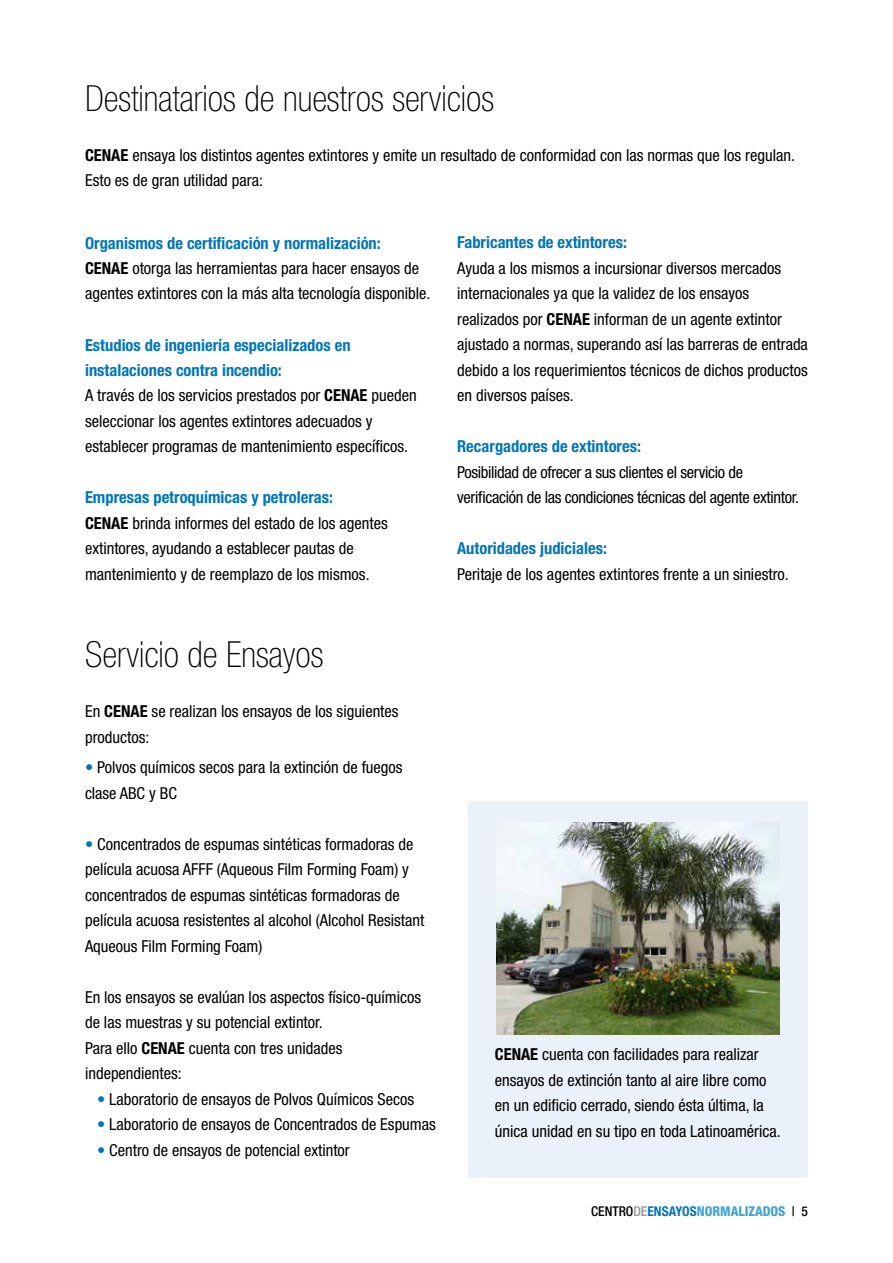
<style>
.page{position:relative;width:893px;height:1263px;background:#fff}
.page>*{position:absolute;margin:0;border:0;box-sizing:border-box;transform-origin:0 0}
.t1{font:100 condensed 36px "Helvetica Neue LT Std";color:#000}
.t2{font:condensed 16.5px/25.5px "Helvetica Neue LT Std";color:#000}
.t3{font:condensed 16.5px/25.5px "Helvetica Neue LT Std";letter-spacing:-.02em;color:#000}
.t4{font:700 condensed 16.5px "Helvetica Neue LT Std";color:#0076b9}
.t5{font:800 condensed 13.5px "Helvetica Neue LT Std";color:#42a5d6}
.s1{font-weight:700}
.s2{font-weight:700;color:#0076b9}
.s3{color:#0076b9}
.s4{font-weight:500;color:#000}
.s5{font-weight:500;color:#939598}
</style>
<div class="page">
<div style="left:468px;top:801px;width:340px;height:377px;background:#eaf1f9"></div>
<img style="left:497px;top:822px;width:282px;height:212px">
<h1 class="t1" style="left:85px;top:78px;width:411px">Destinatarios de nuestros servicios</h1>
<p class="t2" style="left:85px;top:142px;width:711px"><span class="s1">CENAE</span> ensaya los distintos agentes extintores y emite un resultado de conformidad con las normas que los regulan.<br>Esto es de gran utilidad para:</p>
<p class="t2" style="left:85px;top:230px;width:347px"><span class="s2">Organismos de certificación y normalización:<br></span><span class="s1">CENAE</span> otorga las herramientas para hacer ensayos de agentes extintores con la más alta tecnología disponible.</p>
<p class="t2" style="left:85px;top:332px;width:333px"><span class="s2">Estudios de ingeniería especializados en instalaciones contra incendio:<br></span>A través de los servicios prestados por <span class="s1">CENAE</span> pueden seleccionar los agentes extintores adecuados y establecer programas de mantenimiento específicos.</p>
<p class="t2" style="left:85px;top:485px;width:304px"><span class="s2">Empresas petroquímicas y petroleras:<br></span><span class="s1">CENAE</span> brinda informes del estado de los agentes extintores, ayudando a establecer pautas de mantenimiento y de reemplazo de los mismos.</p>
<p class="t4" style="left:457px;top:233px;width:171px">Fabricantes de extintores:</p>
<p class="t2" style="left:457px;top:255px;width:352px">Ayuda a los mismos a incursionar diversos mercados internacionales ya que la validez de los ensayos realizados por <span class="s1">CENAE</span> informan de un agente extintor ajustado a normas, superando así las barreras de entrada debido a los requerimientos técnicos de dichos productos en diversos países.</p>
<p class="t4" style="left:457px;top:437px;width:185px">Recargadores de extintores:</p>
<p class="t3" style="left:457px;top:459px;width:343px">Posibilidad de ofrecer a sus clientes el servicio de verificación de las condiciones técnicas del agente extintor.</p>
<p class="t4" style="left:457px;top:538px;width:151px">Autoridades judiciales:</p>
<p class="t2" style="left:457px;top:561px;width:333px">Peritaje de los agentes extintores frente a un siniestro.</p>
<h1 class="t1" style="left:85px;top:634px;width:240px">Servicio de Ensayos</h1>
<p class="t2" style="left:85px;top:698px;width:315px">En <span class="s1">CENAE</span> se realizan los ensayos de los siguientes productos:</p>
<p class="t2" style="left:85px;top:755px;width:319px"><span class="s3">•</span> Polvos químicos secos para la extinción de fuegos clase ABC y BC</p>
<p class="t2" style="left:85px;top:831px;width:341px"><span class="s3">•</span> Concentrados de espumas sintéticas formadoras de película acuosa AFFF (Aqueous Film Forming Foam) y concentrados de espumas sintéticas formadoras de película acuosa resistentes al alcohol (Alcohol Resistant Aqueous Film Forming Foam)</p>
<p class="t2" style="left:85px;top:984px;width:338px">En los ensayos se evalúan los aspectos físico-químicos de las muestras y su potencial extintor.<br>Para ello <span class="s1">CENAE</span> cuenta con tres unidades independientes:</p>
<p class="t2" style="left:97px;top:1086px;width:319px"><span class="s3">•</span> Laboratorio de ensayos de Polvos Químicos Secos</p>
<p class="t2" style="left:97px;top:1112px;width:340px"><span class="s3">•</span> Laboratorio de ensayos de Concentrados de Espumas</p>
<p class="t2" style="left:97px;top:1137px;width:254px"><span class="s3">•</span> Centro de ensayos de potencial extintor</p>
<p class="t2" style="left:495px;top:1041px;width:287px"><span class="s1">CENAE</span> cuenta con facilidades para realizar ensayos de extinción tanto al aire libre como en un edificio cerrado, siendo ésta última, la única unidad en su tipo en toda Latinoamérica.</p>
<p class="t5" style="left:591px;top:1203px;width:218px"><span class="s4">CENTRO</span><span class="s5">DE</span><span class="s2">ENSAYOS</span>NORMALIZADOS <span class="s4">| 5</span></p>
</div>
